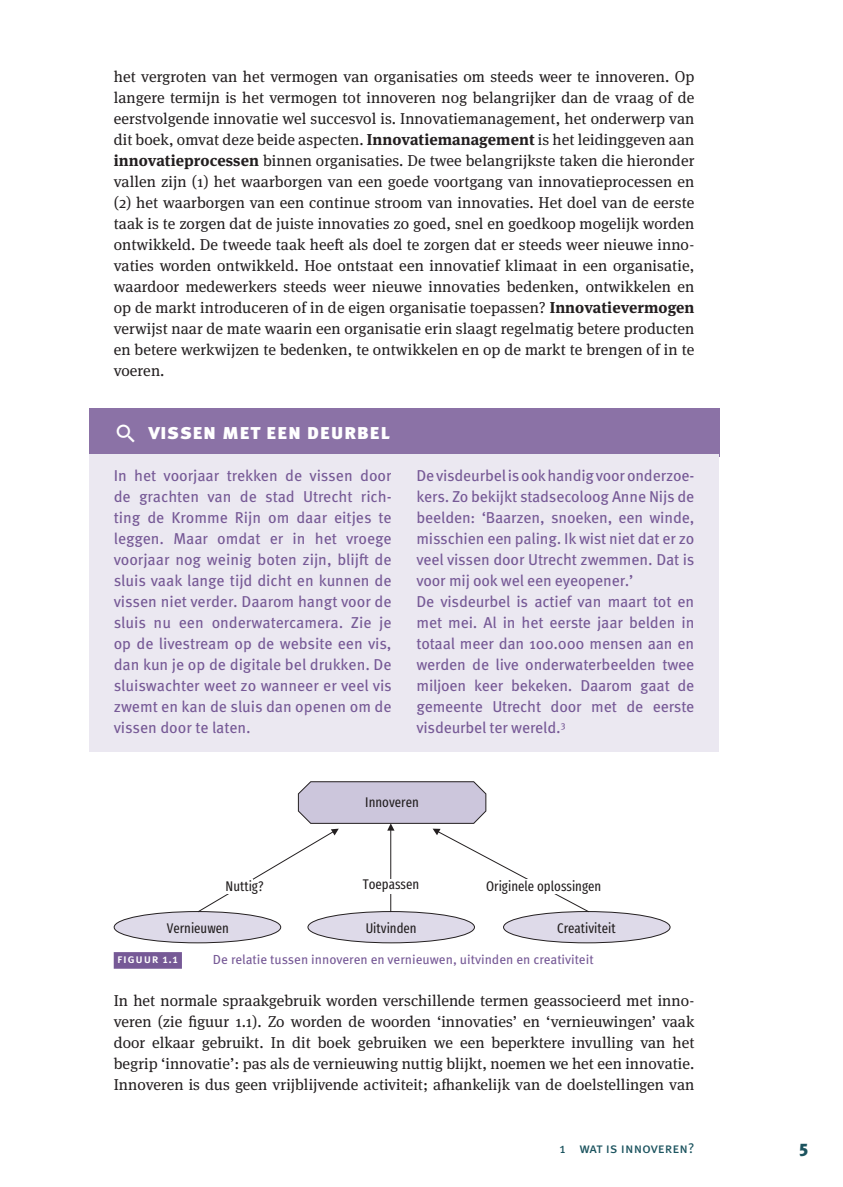
<style>
.page{position:relative;width:843px;height:1187px;background:#fff}
.page>*{position:absolute;margin:0;border:0;box-sizing:border-box;transform-origin:0 0}
.t1{font:900 21px "Meta Pro";letter-spacing:.025em;color:#fff}
.t2{font:900 17.5px "Meta Pro";color:#1b535e}
.t3{font:15.75px/21px "Meta Serif Pro";letter-spacing:.005em;color:#231f20;text-align:justify}
.t4{font:15.75px/21px "Meta Pro";letter-spacing:-.01em;color:#765996;text-align:justify}
.t5{font:14px "Fira Sans Compressed";color:#231f20}
.t6{font:14px "Meta Pro";letter-spacing:-.005em;color:#1b535e}
.t7{font:13.12px "Meta Pro";letter-spacing:-.005em;color:#765996}
.t8{font:500 12.25px "Meta Pro";letter-spacing:.05em;color:#fff}
.s1{font-weight:700}
</style>
<div class="page">
<div style="left:89px;top:408px;width:630px;height:49px;background:#8b72a6"></div>
<div style="left:89px;top:454px;width:327px;height:298px;background:#ebe8f1"></div>
<div style="left:391px;top:454px;width:328px;height:151px;background:#ebe8f1"></div>
<div style="left:391px;top:580px;width:328px;height:172px;background:#ebe8f1"></div>
<div style="left:114px;top:952px;width:68px;height:17px;background:#765996"></div>
<div style="left:114px;top:911px;width:167px;height:32px;background:#dedae9;border-radius:50%"></div>
<div style="left:114px;top:911px;width:167px;height:32px;border:1px solid #231f20;border-radius:50%"></div>
<div style="left:308px;top:911px;width:166px;height:32px;background:#dedae9;border-radius:50%"></div>
<div style="left:307px;top:911px;width:168px;height:32px;border:1px solid #231f20;border-radius:50%"></div>
<div style="left:503px;top:911px;width:167px;height:32px;background:#dedae9;border-radius:50%"></div>
<div style="left:503px;top:911px;width:167px;height:32px;border:1px solid #231f20;border-radius:50%"></div>
<svg style="left:197px;top:781px;width:393px;height:132px"></svg>
<div style="left:227px;top:879px;width:26px;height:15px;background:#fff"></div>
<div style="left:379px;top:879px;width:25px;height:14px;background:#fff"></div>
<div style="left:521px;top:879px;width:45px;height:14px;background:#fff"></div>
<p class="t3" style="left:114px;top:65px;width:582px">het vergroten van het vermogen van organisaties om steeds weer te innoveren. Op langere termijn is het vermogen tot innoveren nog belangrijker dan de vraag of de eerstvolgende innovatie wel succesvol is. Innovatiemanagement, het onderwerp van dit boek, omvat deze beide aspecten. <span class="s1">Innovatiemanagement</span> is het leidinggeven aan <span class="s1">innovatieprocessen</span> binnen organisaties. De twee belangrijkste taken die hieronder vallen zijn (1) het waarborgen van een goede voortgang van innovatieprocessen en (2) het waarborgen van een continue stroom van innovaties. Het doel van de eerste taak is te zorgen dat de juiste innovaties zo goed, snel en goedkoop mogelijk worden ontwikkeld. De tweede taak heeft als doel te zorgen dat er steeds weer nieuwe inno&shy;vaties worden ontwikkeld. Hoe ontstaat een innovatief klimaat in een organisatie, waardoor medewerkers steeds weer nieuwe innovaties bedenken, ontwikkelen en op de markt introduceren of in de eigen organisatie toepassen? <span class="s1">Innovatievermogen </span>verwijst naar de mate waarin een organisatie erin slaagt regelmatig betere producten en betere werkwijzen te bedenken, te ontwikkelen en op de markt te brengen of in te voeren.</p>
<h1 class="t1" style="left:148px;top:415px;width:243px">Vissen met een deurbel</h1>
<p class="t4" style="left:114px;top:464px;width:279px">In het voorjaar trekken de vissen door de grachten van de stad Utrecht rich&shy;ting de Kromme Rijn om daar eitjes te leggen. Maar omdat er in het vroege voorjaar nog weinig boten zijn, blijft de sluis vaak lange tijd dicht en kunnen de vissen niet verder. Daarom hangt voor de sluis nu een onderwatercamera. Zie je op de livestream op de website een vis, dan kun je op de digitale bel drukken. De sluiswachter weet zo wanneer er veel vis zwemt en kan de sluis dan openen om de vissen door te laten.</p>
<p class="t4" style="left:416px;top:464px;width:279px;text-align:left">De visdeurbel is ook handig voor onderzoe&shy;kers. Zo bekijkt stadsecoloog Anne Nijs de beelden: ‘Baarzen, snoeken, een winde, misschien een paling. Ik wist niet dat er zo veel vissen door Utrecht zwemmen. Dat is voor mij ook wel een eyeopener.’<br>De visdeurbel is actief van maart tot en met mei. Al in het eerste jaar belden in totaal meer dan 100.000 mensen aan en werden de live onderwaterbeelden twee miljoen keer bekeken. Daarom gaat de gemeente Utrecht door met de eerste visdeurbel ter wereld.<sup>3</sup></p>
<p class="t5" style="left:365px;top:792px;width:55px">Innoveren</p>
<p class="t5" style="left:226px;top:875px;width:39px">Nuttig?</p>
<p class="t5" style="left:363px;top:874px;width:58px">Toepassen</p>
<p class="t5" style="left:486px;top:875px;width:117px">Originele oplossingen</p>
<p class="t5" style="left:167px;top:917px;width:64px">Vernieuwen</p>
<p class="t5" style="left:366px;top:917px;width:52px">Uitvinden</p>
<p class="t5" style="left:557px;top:917px;width:60px">Creativiteit</p>
<p class="t8" style="left:117px;top:950px;width:62px">Figuur 1.1</p>
<p class="t7" style="left:213px;top:950px;width:382px">De relatie tussen innoveren en vernieuwen, uitvinden en creativiteit</p>
<p class="t3" style="left:114px;top:989px;width:582px">In het normale spraakgebruik worden verschillende termen geassocieerd met inno&shy;veren (zie figuur 1.1). Zo worden de woorden ‘innovaties’ en ‘vernieuwingen’ vaak door elkaar gebruikt. In dit boek gebruiken we een beperktere invulling van het begrip ‘innovatie’: pas als de vernieuwing nuttig blijkt, noemen we het een innovatie.<br>Innoveren is dus geen vrijblijvende activiteit; afhankelijk van de doelstellingen van</p>
<p class="t6" style="left:559px;top:1138px;width:136px">1 Wat is innoveren?</p>
<p class="t2" style="left:799px;top:1133px;width:11px">5</p>
</div>
